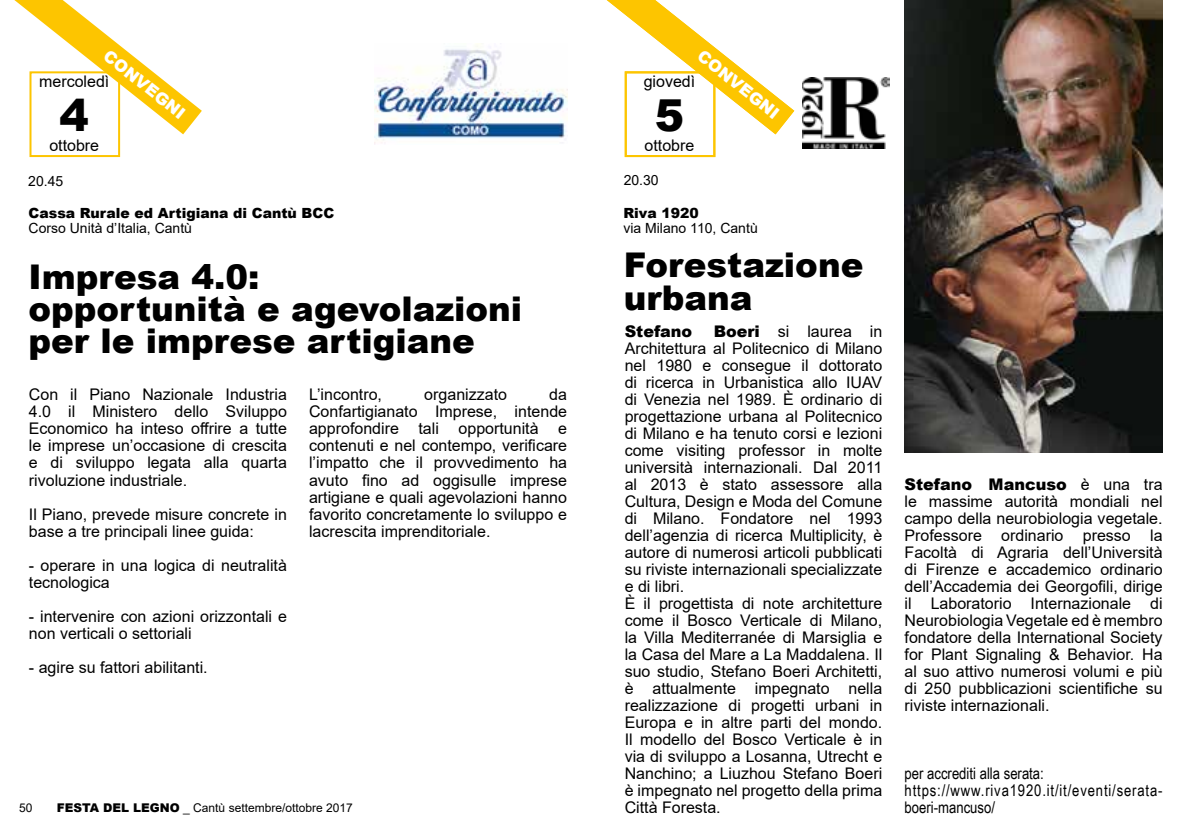
<style>
.page{position:relative;width:1191px;height:840px;background:#fff}
.page>*{position:absolute;margin:0;border:0;box-sizing:border-box;transform-origin:0 0}
.t1{font:900 44px "Arial";color:#000}
.t2{font:900 34px/32px "Arial";color:#000}
.t3{font:900 16.4px "Arial";color:#fff}
.t4{font:16px/17px "Arial";color:#000}
.t5{font:16px/17px "Arial Narrow";color:#000}
.t6{font:900 16px "Arial";color:#000}
.t7{font:14px "Arial";color:#000}
.t8{font:900 14px "Arial";color:#000}
.t9{font:12px "Arial";color:#000}
.s1{font-weight:900}
</style>
<div class="page">
<div style="left:29px;top:71px;width:91px;height:86px;border:2px solid #fdc500"></div>
<svg style="left:14px;top:0;width:188px;height:152px"></svg>
<img style="left:374px;top:43px;width:193px;height:101px">
<img style="left:904px;top:0;width:258px;height:452px">
<img style="left:802px;top:78px;width:87px;height:71px">
<div style="left:625px;top:71px;width:90px;height:86px;border:2px solid #fdc500"></div>
<svg style="left:607px;top:0;width:187px;height:152px"></svg>
<p class="t3" style="left:113px;top:44px;width:100px;rotate:38deg">CONVEGNI</p>
<p class="t4" style="left:39px;top:73px;width:72px">mercoledì</p>
<h1 class="t1" style="left:60px;top:83px;width:31px">4</h1>
<p class="t4" style="left:49px;top:137px;width:51px">ottobre</p>
<p class="t7" style="left:28px;top:171px;width:37px">20.45</p>
<p class="t8" style="left:29px;top:203px;width:307px">Cassa Rurale ed Artigiana di Cantù BCC</p>
<p class="t7" style="left:29px;top:218px;width:165px">Corso Unità d’Italia, Cantù</p>
<h2 class="t2" style="left:29px;top:259px;width:495px">Impresa 4.0:<br>opportunità e agevolazioni per le imprese artigiane</h2>
<p class="t4" style="left:29px;top:386px;width:259px;text-align:justify">Con il Piano Nazionale Industria 4.0 il Ministero dello Sviluppo Economico ha inteso offrire a tutte le imprese un’occasione di crescita e di sviluppo legata alla quarta rivoluzione industriale.</p>
<p class="t4" style="left:29px;top:505px;width:259px">Il Piano, prevede misure concrete in base a tre principali linee guida:</p>
<p class="t4" style="left:29px;top:556px;width:259px">- operare in una logica di neutralità tecnologica</p>
<p class="t4" style="left:29px;top:607px;width:259px">- intervenire con azioni orizzontali e non verticali o settoriali</p>
<p class="t4" style="left:29px;top:658px;width:180px">- agire su fattori abilitanti.</p>
<p class="t4" style="left:309px;top:386px;width:74px">L’incontro,</p>
<p class="t4" style="left:424px;top:386px;width:84px">organizzato</p>
<p class="t4" style="left:309px;top:386px;width:259px;text-align:justify;text-indent:240px">da Confartigianato Imprese, intende approfondire tali opportunità e contenuti e nel contempo, verificare l’impatto che il provvedimento ha avuto fino ad oggisulle imprese artigiane e quali agevolazioni hanno favorito concretamente lo sviluppo e lacrescita imprenditoriale.</p>
<p class="t9" style="left:19px;top:798px;width:15px">50</p>
<p class="t9" style="left:57px;top:798px;width:297px"><span class="s1">FESTA DEL LEGNO</span> _ Cantù settembre/ottobre 2017</p>
<p class="t3" style="left:706px;top:44px;width:100px;rotate:38deg">CONVEGNI</p>
<p class="t4" style="left:643px;top:73px;width:53px">giovedì</p>
<h1 class="t1" style="left:655px;top:83px;width:31px">5</h1>
<p class="t4" style="left:644px;top:137px;width:51px">ottobre</p>
<p class="t7" style="left:624px;top:170px;width:37px">20.30</p>
<p class="t8" style="left:623px;top:203px;width:77px">Riva 1920</p>
<p class="t7" style="left:623px;top:218px;width:136px">via Milano 110, Cantù</p>
<h2 class="t2" style="left:624px;top:248px;width:241px">Forestazione urbana</h2>
<p class="t6" style="left:624px;top:319px;width:69px">Stefano</p>
<p class="t4" style="left:624px;top:322px;width:259px;text-indent:89px"><span class="s1">Boeri</span> si laurea in Architettura al Politecnico di Milano nel 1980 e consegue il dottorato di ricerca in Urbanistica allo IUAV di Venezia nel 1989. È ordinario di progettazione urbana al Politecnico di Milano e ha tenuto corsi e lezioni come visiting professor in molte università internazionali. Dal 2011 al 2013 è stato assessore alla Cultura, Design e Moda del Comune di Milano. Fondatore nel 1993 dell’agenzia di ricerca Multiplicity, è autore di numerosi articoli pubblicati su riviste internazionali specializzate e di libri.<br>È il progettista di note architetture come il Bosco Verticale di Milano, la Villa Mediterranée di Marsiglia e la Casa del Mare a La Maddalena. Il suo studio, Stefano Boeri Architetti, è attualmente impegnato nella realizzazione di progetti urbani in Europa e in altre parti del mondo.<br>Il modello del Bosco Verticale è in via di sviluppo a Losanna, Utrecht e Nanchino; a Liuzhou Stefano Boeri è impegnato nel progetto della prima Città Foresta.</p>
<p class="t4" style="left:904px;top:475px;width:259px;text-align:justify"><span class="s1">Stefano Mancuso</span> è una tra le massime autorità mondiali nel campo della neurobiologia vegetale.<br>Professore ordinario presso la Facoltà di Agraria dell’Università di Firenze e accademico ordinario dell’Accademia dei Georgofili, dirige il Laboratorio Internazionale di Neurobiologia Vegetale ed è membro fondatore della International Society for Plant Signaling &amp; Behavior. Ha al suo attivo numerosi volumi e più di 250 pubblicazioni scientifiche su riviste internazionali.</p>
<p class="t5" style="left:904px;top:763px;width:259px">per accrediti alla serata: https://www.riva1920.it/it/eventi/serata&shy;boeri-mancuso/</p>
</div>
